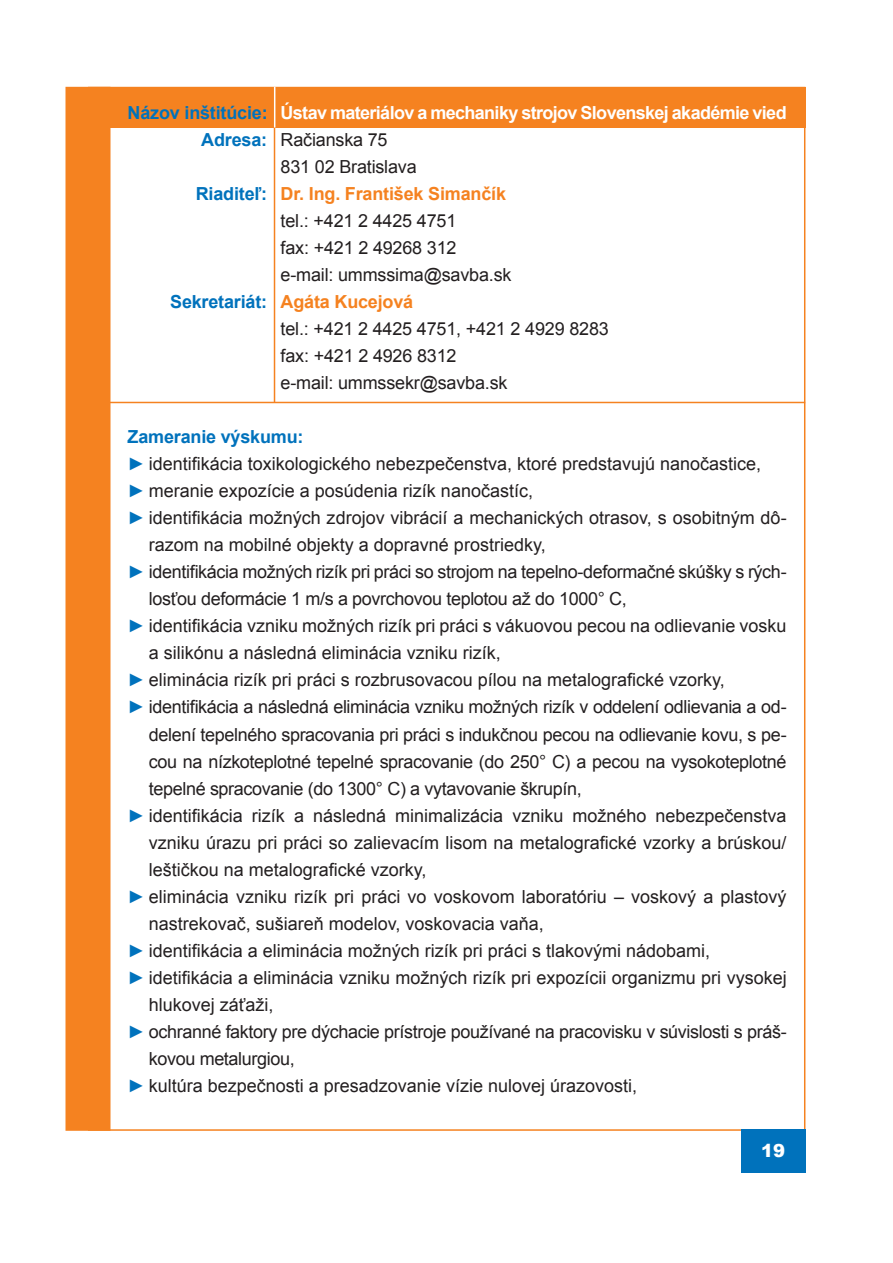
<style>
.page{position:relative;width:893px;height:1263px;background:#fff}
.page>*{position:absolute;margin:0;border:0;box-sizing:border-box;transform-origin:0 0}
.Normálny{font:18px/27px "Arial";color:#231f20}
.Normálny-2{font:18px/27px "Arial";letter-spacing:-.02em;color:#231f20}
.odskok{font:18px "Arial";letter-spacing:-.01em;color:#231f20}
.odskok-2{font:700 18px "Arial";letter-spacing:-.035em;color:#fff}
.odskok-3{font:700 18px "Arial";letter-spacing:-.01em;color:#f58220}
.odskok-4{font:700 18px "Arial";letter-spacing:-.01em;color:#0072bc}
.t1{font:900 18px "Arial";color:#fff}
.s1{color:#0072bc}
.s2{font-weight:700;color:#0072bc}
</style>
<div class="page">
<div style="left:65px;top:87px;width:45px;height:1044px;background:#f58220"></div>
<div style="left:741px;top:1129px;width:64px;height:44px;background:#0072bc"></div>
<div style="left:98px;top:87px;width:707px;height:41px;background:#f58220"></div>
<hr style="left:88px;top:402px;width:717px;height:1px;background:#f58220">
<hr style="left:274px;top:118px;width:1px;height:284px;background:#f58220">
<hr style="left:274px;top:87px;width:1px;height:41px;background:#fff">
<p class="odskok-2" style="left:128px;top:101px;width:661px"><span class="s1">Názov inštitúcie:</span> Ústav materiálov a mechaniky strojov Slovenskej akadémie vied</p>
<p class="odskok" style="left:201px;top:128px;width:188px"><span class="s2">Adresa:</span> Račianska 75</p>
<p class="odskok" style="left:281px;top:155px;width:138px">831 02 Bratislava</p>
<p class="odskok-3" style="left:196px;top:182px;width:312px"><span class="s1">Riaditeľ:</span> Dr. Ing. František Simančík</p>
<p class="odskok" style="left:281px;top:209px;width:177px">tel.: +421 2 4425 4751</p>
<p class="odskok" style="left:281px;top:236px;width:178px">fax: +421 2 49268 312</p>
<p class="odskok" style="left:281px;top:263px;width:232px">e-mail: ummssima@savba.sk</p>
<p class="odskok-3" style="left:170px;top:290px;width:245px"><span class="s1">Sekretariát:</span> Agáta Kucejová</p>
<p class="odskok" style="left:281px;top:317px;width:330px">tel.: +421 2 4425 4751, +421 2 4929 8283</p>
<p class="odskok" style="left:281px;top:344px;width:178px">fax: +421 2 4926 8312</p>
<p class="odskok" style="left:281px;top:371px;width:228px">e-mail: ummssekr@savba.sk</p>
<p class="odskok-4" style="left:128px;top:425px;width:178px">Zameranie výskumu:</p>
<p class="Normálny" style="left:128px;top:451px;width:635px"><span class="s2">►</span> identifikácia toxikologického nebezpečenstva, ktoré predstavujú nanočastice,</p>
<p class="Normálny" style="left:128px;top:478px;width:407px"><span class="s2">►</span> meranie expozície a posúdenia rizík nanočastíc,</p>
<p class="Normálny" style="left:149px;top:505px;width:639px;text-indent:-21px"><span class="s2">►</span> identifikácia možných zdrojov vibrácií a mechanických otrasov, s osobitným dô&shy;razom na mobilné objekty a dopravné prostriedky,</p>
<p class="Normálny-2" style="left:149px;top:559px;width:639px;text-indent:-21px"><span class="s2">►</span> identifikácia možných rizík pri práci so strojom na tepelno-deformačné skúšky s rých&shy;losťou deformácie 1 m/s a povrchovou teplotou až do 1000° C,</p>
<p class="Normálny" style="left:149px;top:613px;width:639px;text-indent:-21px"><span class="s2">►</span> identifikácia vzniku možných rizík pri práci s vákuovou pecou na odlievanie vosku a silikónu a následná eliminácia vzniku rizík,</p>
<p class="Normálny" style="left:128px;top:667px;width:599px"><span class="s2">►</span> eliminácia rizík pri práci s rozbrusovacou pílou na metalografické vzorky,</p>
<p class="Normálny" style="left:149px;top:694px;width:639px;text-align:justify;text-indent:-21px"><span class="s2">►</span> identifikácia a následná eliminácia vzniku možných rizík v oddelení odlievania a od&shy;delení tepelného spracovania pri práci s indukčnou pecou na odlievanie kovu, s pe&shy;cou na nízkoteplotné tepelné spracovanie (do 250° C) a pecou na vysokoteplotné tepelné spracovanie (do 1300° C) a vytavovanie škrupín,</p>
<p class="Normálny" style="left:149px;top:802px;width:639px;text-align:justify;text-indent:-21px"><span class="s2">►</span> identifikácia rizík a následná minimalizácia vzniku možného nebezpečenstva vzniku úrazu pri práci so zalievacím lisom na metalografické vzorky a brúskou/ leštičkou na metalografické vzorky,</p>
<p class="Normálny" style="left:149px;top:883px;width:639px;text-indent:-21px"><span class="s2">►</span> eliminácia vzniku rizík pri práci vo voskovom laboratóriu – voskový a plastový nastrekovač, sušiareň modelov, voskovacia vaňa,</p>
<p class="Normálny" style="left:128px;top:937px;width:584px"><span class="s2">►</span> identifikácia a eliminácia možných rizík pri práci s tlakovými nádobami,</p>
<p class="Normálny" style="left:149px;top:964px;width:639px;text-indent:-21px"><span class="s2">►</span> idetifikácia a eliminácia vzniku možných rizík pri expozícii organizmu pri vysokej hlukovej záťaži,</p>
<p class="Normálny-2" style="left:149px;top:1018px;width:639px;text-indent:-21px"><span class="s2">►</span> ochranné faktory pre dýchacie prístroje používané na pracovisku v súvislosti s práš&shy;kovou metalurgiou,</p>
<p class="Normálny" style="left:128px;top:1072px;width:511px"><span class="s2">►</span> kultúra bezpečnosti a presadzovanie vízie nulovej úrazovosti,</p>
<p class="t1" style="left:761px;top:1137px;width:26px">19</p>
</div>
